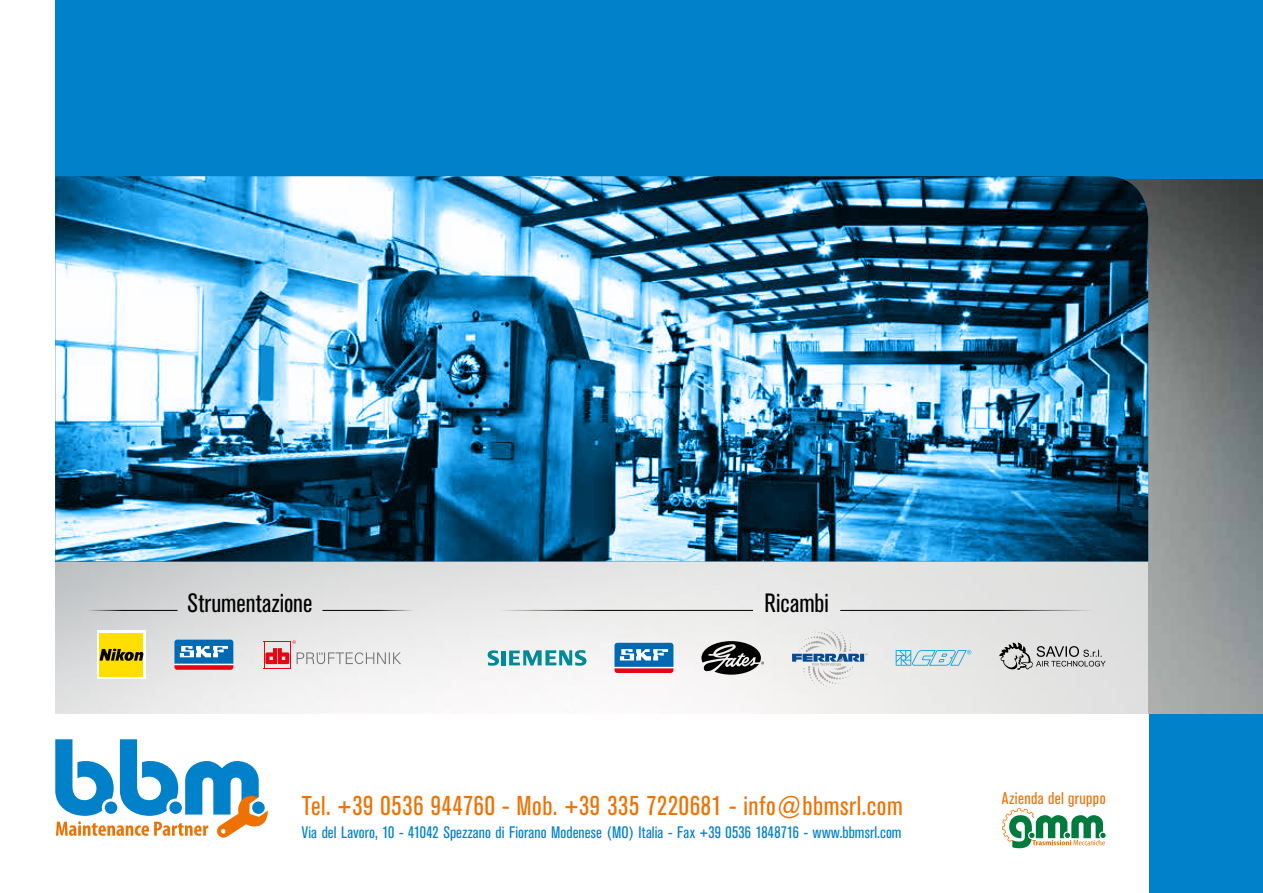
<style>
.page{position:relative;width:1263px;height:893px;background:#fff}
.page>*{position:absolute;margin:0;border:0;box-sizing:border-box;transform-origin:0 0}
.t1{font:condensed 27px "Akzidenz Grotesk BE";letter-spacing:.025em;color:#ee7203}
.t2{font:condensed 26.25px "Akzidenz Grotesk BE";color:#000}
.t3{font:condensed 16.8px "Akzidenz Grotesk BE";letter-spacing:.02em;color:#ee7203}
.t4{font:condensed 16.5px "Akzidenz Grotesk BE";letter-spacing:.005em;color:#0081c9}
</style>
<div class="page">
<img style="left:55px;top:179px;width:1208px;height:535px">
<div style="left:55px;top:0;width:1208px;height:179px;background:#0081c9"></div>
<div style="left:1148px;top:714px;width:115px;height:179px;background:#0081c9"></div>
<svg style="left:55px;top:562px;width:1093px;height:152px;fill:#e6e6e6"></svg>
<img style="left:55px;top:176px;width:1093px;height:385px">
<svg style="left:174px;top:639px;width:60px;height:31px"></svg>
<svg style="left:264px;top:640px;width:137px;height:29px"></svg>
<div style="left:97px;top:631px;width:49px;height:48px;background:#fff"></div>
<div style="left:99px;top:633px;width:44px;height:44px;background:#ffdf00"></div>
<svg style="left:99px;top:649px;width:45px;height:12px"></svg>
<svg style="left:488px;top:650px;width:11px;height:16px"></svg>
<hr style="left:501px;top:651px;width:4px;height:14px;background:#008996">
<svg style="left:509px;top:650px;width:77px;height:16px"></svg>
<svg style="left:614px;top:643px;width:60px;height:30px;background:#5f7eae"></svg>
<svg style="left:701px;top:641px;width:63px;height:34px"></svg>
<svg style="left:792px;top:628px;width:76px;height:60px;background:#d0d7dd"></svg>
<svg style="left:896px;top:650px;width:75px;height:16px"></svg>
<svg style="left:999px;top:643px;width:107px;height:27px;background:#b8b8b7"></svg>
<svg style="left:55px;top:739px;width:213px;height:99px"></svg>
<div style="left:252px;top:801px;width:13px;height:13px;background:#0081c9;border-radius:50%"></div>
<svg style="left:1002px;top:808px;width:104px;height:40px"></svg>
<hr style="left:489px;top:610px;width:264px;height:1px;background:#000">
<hr style="left:840px;top:610px;width:264px;height:1px;background:#000">
<hr style="left:83px;top:610px;width:95px;height:1px;background:#000">
<hr style="left:322px;top:610px;width:95px;height:1px;background:#000">
<h2 class="t2" style="left:188px;top:588px;width:126px">Strumentazione</h2>
<h2 class="t2" style="left:764px;top:588px;width:66px">Ricambi</h2>
<h1 class="t1" style="left:302px;top:791px;width:602px">Tel. +39 0536 944760 - Mob. +39 335 7220681 - info@bbmsrl.com</h1>
<p class="t3" style="left:1002px;top:788px;width:105px">Azienda del gruppo</p>
<p class="t4" style="left:302px;top:823px;width:601px">Via del Lavoro, 10 - 41042 Spezzano di Fiorano Modenese (MO) Italia - Fax +39 0536 1848716 - www.bbmsrl.com</p>
</div>
